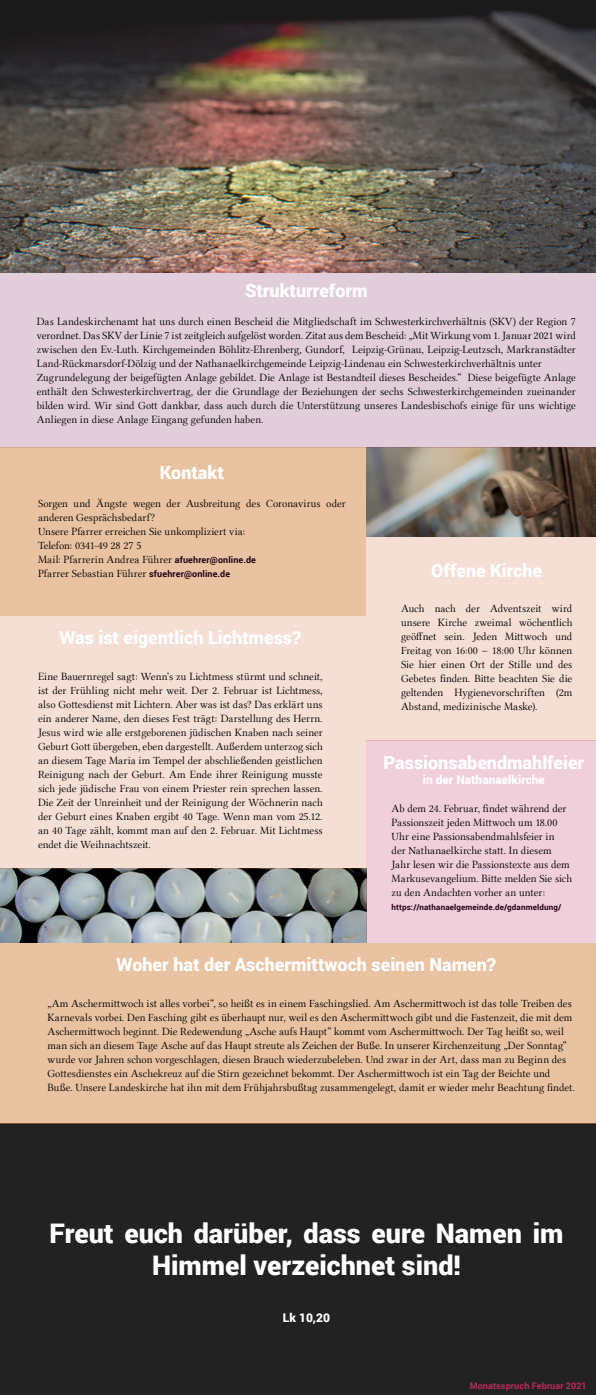
<style>
.page{position:relative;width:596px;height:1395px;background:#fff}
.page>*{position:absolute;margin:0;border:0;box-sizing:border-box;transform-origin:0 0}
.t1{font:900 27px/32.4px "Roboto";color:#fff;text-align:center}
.t2{font:900 18px "Roboto";color:#fff}
.t3{font:900 12px "Roboto";color:#fff}
.t4{font:11px/14px "Linux Libertine DG";color:#000}
.t5{font:700 9px "Roboto";letter-spacing:.015em;color:#bf2a5f}
.t6{font:700 8px "Roboto";letter-spacing:.02em;color:#230015}
.s1{font-family:"Roboto";font-weight:700;font-size:9px;color:#230015}
</style>
<div class="page">
<img style="left:0;top:1px;width:595px;height:272px">
<img style="left:366px;top:447px;width:229px;height:89px">
<img style="left:0;top:868px;width:366px;height:75px">
<div style="left:0;top:1123px;width:595px;height:272px;background:#222"></div>
<div style="left:366px;top:537px;width:229px;height:203px;background:#f5ded4"></div>
<div style="left:0;top:616px;width:366px;height:252px;background:#f5ded4"></div>
<div style="left:366px;top:740px;width:229px;height:203px;background:#f0ceda"></div>
<div style="left:0;top:273px;width:595px;height:174px;background:#e2ceda"></div>
<div style="left:0;top:447px;width:366px;height:169px;background:#e9c2a1"></div>
<div style="left:0;top:943px;width:595px;height:180px;background:#e9c2a1"></div>
<h2 class="t2" style="left:245px;top:278px;width:124px">Strukturreform</h2>
<p class="t4" style="left:37px;top:315px;width:540px">Das Landeskirchenamt hat uns durch einen Bescheid die Mitgliedschaft im Schwesterkirchverhältnis (SKV) der Region 7 verordnet. Das SKV der Linie 7 ist zeitgleich aufgelöst worden. Zitat aus dem Bescheid: „Mit Wirkung vom 1. Januar 2021 wird zwischen den Ev.-Luth. Kirchgemeinden Böhlitz-Ehrenberg, Gundorf, Leipzig-Grünau, Leipzig-Leutzsch, Markranstädter Land-Rückmarsdorf-Dölzig und der Nathanaelkirchgemeinde Leipzig-Lindenau ein Schwesterkirchverhältnis unter Zugrundelegung der beigefügten Anlage gebildet. Die Anlage ist Bestandteil dieses Bescheides.“ Diese beigefügte Anlage enthält den Schwesterkirchvertrag, der die Grundlage der Beziehungen der sechs Schwesterkirchgemeinden zueinander bilden wird. Wir sind Gott dankbar, dass auch durch die Unterstützung unseres Landesbischofs einige für uns wichtige Anliegen in diese Anlage Eingang gefunden haben.</p>
<h2 class="t2" style="left:160px;top:460px;width:66px">Kontakt</h2>
<p class="t4" style="left:38px;top:497px;width:309px">Sorgen und Ängste wegen der Ausbreitung des Coronavirus oder anderen Gesprächsbedarf?<br>Unsere Pfarrer erreichen Sie unkompliziert via:<br>Telefon: 0341-49 28 27 5<br>Mail: Pfarrerin Andrea Führer <span class="s1">afuehrer@online.de<br></span>Pfarrer Sebastian Führer <span class="s1">sfuehrer@online.de</span></p>
<h2 class="t2" style="left:431px;top:557px;width:112px">Offene Kirche</h2>
<p class="t4" style="left:401px;top:602px;width:173px;text-align:justify">Auch nach der Adventszeit wird unsere Kirche zweimal wöchentlich geöffnet sein. Jeden Mittwoch und Freitag von 16:00 – 18:00 Uhr können Sie hier einen Ort der Stille und des Gebetes finden. Bitte beachten Sie die geltenden Hygienevorschriften (2m Abstand, medizinische Maske).</p>
<h2 class="t2" style="left:59px;top:625px;width:243px">Was ist eigentlich Lichtmess?</h2>
<p class="t4" style="left:38px;top:669px;width:286px;text-align:justify">Eine Bauernregel sagt: Wenn‘s zu Lichtmess stürmt und schneit, ist der Frühling nicht mehr weit. Der 2. Februar ist Lichtmess, also Gottesdienst mit Lichtern. Aber was ist das? Das erklärt uns ein anderer Name, den dieses Fest trägt: Darstellung des Herrn.<br>Jesus wird wie alle erstgeborenen jüdischen Knaben nach seiner Geburt Gott übergeben, eben dargestellt. Außerdem unterzog sich an diesem Tage Maria im Tempel der abschließenden geistlichen Reinigung nach der Geburt. Am Ende ihrer Reinigung musste sich jede jüdische Frau von einem Priester rein sprechen lassen.<br>Die Zeit der Unreinheit und der Reinigung der Wöchnerin nach der Geburt eines Knaben ergibt 40 Tage. Wenn man vom 25.12. an 40 Tage zählt, kommt man auf den 2. Februar. Mit Lichtmess endet die Weihnachtszeit.</p>
<h2 class="t2" style="left:383px;top:750px;width:202px">Passionsabendmahlfeier</h2>
<p class="t3" style="left:422px;top:771px;width:123px">in der Nathanaelkirche</p>
<p class="t4" style="left:391px;top:801px;width:182px">Ab dem 24. Februar, findet während der Passionszeit jeden Mittwoch um 18.00<br>Uhr eine Passionsabendmahlsfeier in<br>der Nathanaelkirche statt. In diesem Jahr lesen wir die Passionstexte aus dem Markusevangelium. Bitte melden Sie sich zu den Andachten vorher an unter:</p>
<p class="t6" style="left:391px;top:901px;width:171px">https://nathanaelgemeinde.de/gdanmeldung/</p>
<h2 class="t2" style="left:117px;top:952px;width:381px">Woher hat der Aschermittwoch seinen Namen?</h2>
<p class="t4" style="left:47px;top:996px;width:528px">„Am Aschermittwoch ist alles vorbei“, so heißt es in einem Faschingslied. Am Aschermittwoch ist das tolle Treiben des Karnevals vorbei. Den Fasching gibt es überhaupt nur, weil es den Aschermittwoch gibt und die Fastenzeit, die mit dem Aschermittwoch beginnt. Die Redewendung „Asche aufs Haupt“ kommt vom Aschermittwoch. Der Tag heißt so, weil man sich an diesem Tage Asche auf das Haupt streute als Zeichen der Buße. In unserer Kirchenzeitung „Der Sonntag“ wurde vor Jahren schon vorgeschlagen, diesen Brauch wiederzubeleben. Und zwar in der Art, dass man zu Beginn des Gottesdienstes ein Aschekreuz auf die Stirn gezeichnet bekommt. Der Aschermittwoch ist ein Tag der Beichte und Buße. Unsere Landeskirche hat ihn mit dem Frühjahrsbußtag zusammengelegt, damit er wieder mehr Beachtung findet.</p>
<h1 class="t1" style="left:49px;top:1216px;width:515px">Freut euch darüber, dass eure Namen im<br>Himmel verzeichnet sind!</h1>
<p class="t3" style="left:283px;top:1309px;width:49px">Lk 10,20</p>
<p class="t5" style="left:469px;top:1379px;width:118px">Monatsspruch Februar 2021</p>
</div>
